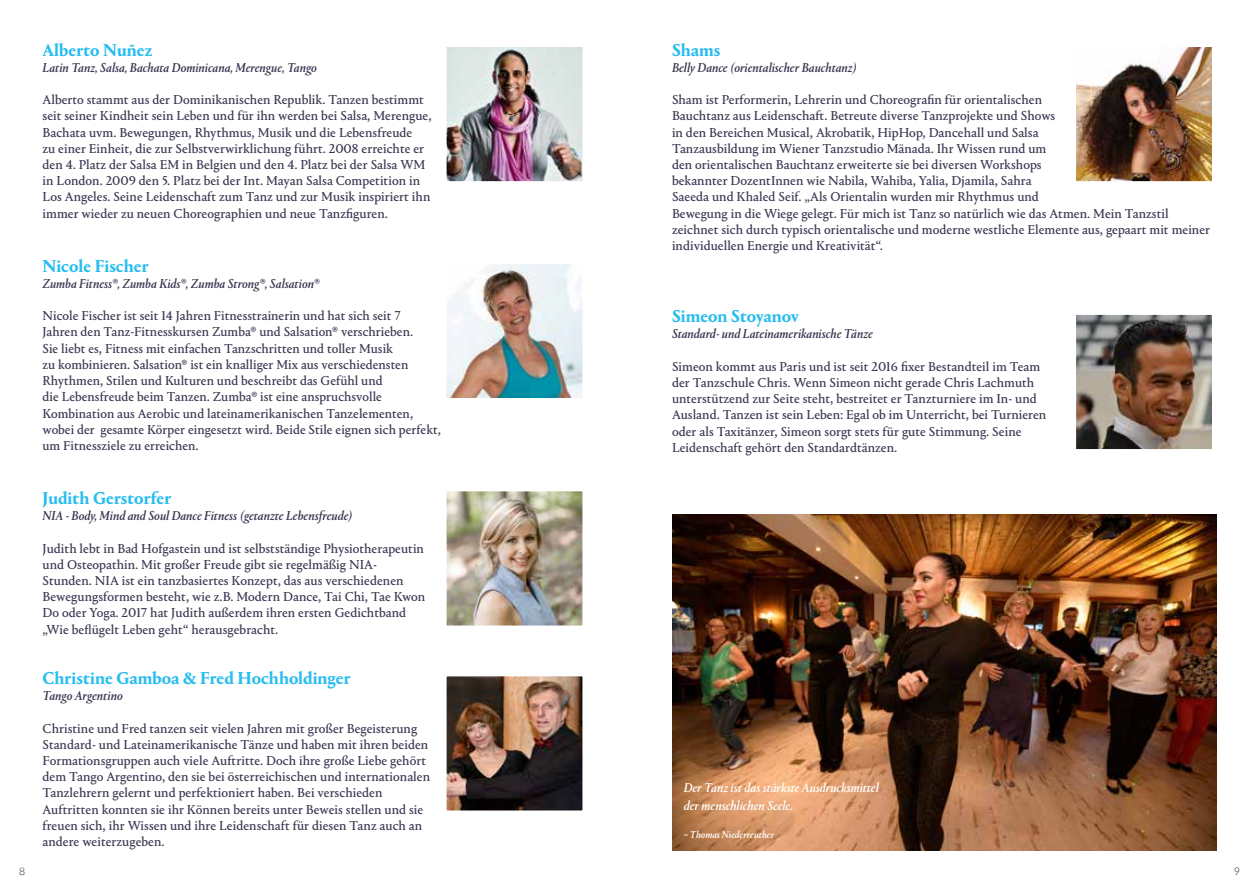
<style>
.page{position:relative;width:1259px;height:893px;background:#fff}
.page>*{position:absolute;margin:0;border:0;box-sizing:border-box;transform-origin:0 0}
.t1{font:700 18px "Portrait LF";color:#29bdef}
.t2{font:13.5px/16.2px "Portrait Text LF Regular 2";color:#373751}
.t3{font:italic 500 13.5px "Portrait LF";color:#373751}
.t4{font:italic 500 13.5px/18px "Portrait LF";color:#fff}
.t5{font:italic 500 10.5px "Portrait LF";color:#fff}
.t6{font:300 10.5px "Lato";color:#181e38}
</style>
<div class="page">
<img style="left:672px;top:514px;width:544px;height:336px">
<img style="left:447px;top:48px;width:135px;height:133px">
<div style="left:442px;top:43px;width:145px;height:143px;border:4px solid #fff"></div>
<img style="left:447px;top:492px;width:135px;height:133px">
<div style="left:442px;top:487px;width:145px;height:143px;border:4px solid #fff"></div>
<img style="left:1076px;top:48px;width:135px;height:133px">
<img style="left:1076px;top:315px;width:135px;height:134px">
<img style="left:447px;top:677px;width:135px;height:133px">
<div style="left:442px;top:672px;width:145px;height:143px;border:4px solid #fff"></div>
<img style="left:447px;top:264px;width:135px;height:133px">
<h1 class="t1" style="left:43px;top:37px;width:111px">Alberto Nuñez</h1>
<p class="t3" style="left:43px;top:58px;width:276px">Latin Tanz, Salsa, Bachata Dominicana, Merengue, Tango</p>
<p class="t2" style="left:43px;top:91px;width:390px">Alberto stammt aus der Dominikanischen Republik. Tanzen bestimmt seit seiner Kindheit sein Leben und für ihn werden bei Salsa, Merengue, Bachata uvm. Bewegungen, Rhythmus, Musik und die Lebensfreude<br>zu einer Einheit, die zur Selbstverwirklichung führt. 2008 erreichte er den 4. Platz der Salsa EM in Belgien und den 4. Platz bei der Salsa WM in London. 2009 den 5. Platz bei der Int. Mayan Salsa Competition in Los Angeles. Seine Leidenschaft zum Tanz und zur Musik inspiriert ihn immer wieder zu neuen Choreographien und neue Tanzfiguren.</p>
<h1 class="t1" style="left:43px;top:253px;width:108px">Nicole Fischer</h1>
<p class="t3" style="left:43px;top:274px;width:278px">Zumba Fitness®, Zumba Kids®, Zumba Strong®, Salsation®</p>
<p class="t2" style="left:43px;top:307px;width:400px">Nicole Fischer ist seit 14 Jahren Fitnesstrainerin und hat sich seit 7<br>Jahren den Tanz-Fitnesskursen Zumba® und Salsation® verschrieben.<br>Sie liebt es, Fitness mit einfachen Tanzschritten und toller Musik<br>zu kombinieren. Salsation® ist ein knalliger Mix aus verschiedensten Rhythmen, Stilen und Kulturen und beschreibt das Gefühl und<br>die Lebensfreude beim Tanzen. Zumba® ist eine anspruchsvolle Kombination aus Aerobic und lateinamerikanischen Tanzelementen, wobei der gesamte Körper eingesetzt wird. Beide Stile eignen sich perfekt, um Fitnessziele zu erreichen.</p>
<h1 class="t1" style="left:43px;top:485px;width:130px">Judith Gerstorfer</h1>
<p class="t3" style="left:43px;top:506px;width:312px">NIA - Body, Mind and Soul Dance Fitness (getanzte Lebensfreude)</p>
<p class="t2" style="left:43px;top:539px;width:384px">Judith lebt in Bad Hofgastein und ist selbstständige Physiotherapeutin und Osteopathin. Mit großer Freude gibt sie regelmäßig NIA-Stunden. NIA ist ein tanzbasiertes Konzept, das aus verschiedenen Bewegungsformen besteht, wie z.B. Modern Dance, Tai Chi, Tae Kwon Do oder Yoga. 2017 hat Judith außerdem ihren ersten Gedichtband „Wie beflügelt Leben geht“ herausgebracht.</p>
<h1 class="t1" style="left:43px;top:665px;width:310px">Christine Gamboa &amp; Fred Hochholdinger</h1>
<p class="t3" style="left:43px;top:686px;width:82px">Tango Argentino</p>
<p class="t2" style="left:43px;top:719px;width:389px">Christine und Fred tanzen seit vielen Jahren mit großer Begeisterung Standard- und Lateinamerikanische Tänze und haben mit ihren beiden Formationsgruppen auch viele Auftritte. Doch ihre große Liebe gehört dem Tango Argentino, den sie bei österreichischen und internationalen Tanzlehrern gelernt und perfektioniert haben. Bei verschieden Auftritten konnten sie ihr Können bereits unter Beweis stellen und sie freuen sich, ihr Wissen und ihre Leidenschaft für diesen Tanz auch an andere weiterzugeben.</p>
<h1 class="t1" style="left:672px;top:37px;width:50px">Shams</h1>
<p class="t3" style="left:672px;top:58px;width:186px">Belly Dance (orientalischer Bauchtanz)</p>
<p class="t2" style="left:672px;top:91px;width:540px">Sham ist Performerin, Lehrerin und Choreografin für orientalischen<br>Bauchtanz aus Leidenschaft. Betreute diverse Tanzprojekte und Shows<br>in den Bereichen Musical, Akrobatik, HipHop, Dancehall und Salsa<br>Tanzausbildung im Wiener Tanzstudio Mänada. Ihr Wissen rund um<br>den orientalischen Bauchtanz erweiterte sie bei diversen Workshops<br>bekannter DozentInnen wie Nabila, Wahiba, Yalia, Djamila, Sahra<br>Saeeda und Khaled Seif. „Als Orientalin wurden mir Rhythmus und<br>Bewegung in die Wiege gelegt. Für mich ist Tanz so natürlich wie das Atmen. Mein Tanzstil zeichnet sich durch typisch orientalische und moderne westliche Elemente aus, gepaart mit meiner individuellen Energie und Kreativität“.</p>
<h1 class="t1" style="left:672px;top:304px;width:129px">Simeon Stoyanov</h1>
<p class="t3" style="left:672px;top:325px;width:202px">Standard- und Lateinamerikanische Tänze</p>
<p class="t2" style="left:672px;top:357px;width:376px">Simeon kommt aus Paris und ist seit 2016 fixer Bestandteil im Team der Tanzschule Chris. Wenn Simeon nicht gerade Chris Lachmuth unterstützend zur Seite steht, bestreitet er Tanzturniere im In- und Ausland. Tanzen ist sein Leben: Egal ob im Unterricht, bei Turnieren oder als Taxitänzer, Simeon sorgt stets für gute Stimmung. Seine Leidenschaft gehört den Standardtänzen.</p>
<p class="t4" style="left:684px;top:778px;width:197px">Der Tanz ist das stärkste Ausdrucksmittel der menschlichen Seele.</p>
<p class="t5" style="left:684px;top:828px;width:92px">~ Thomas Niederreuther</p>
<p class="t6" style="left:19px;top:866px;width:8px">8</p>
<p class="t6" style="left:1233px;top:866px;width:8px">9</p>
</div>
